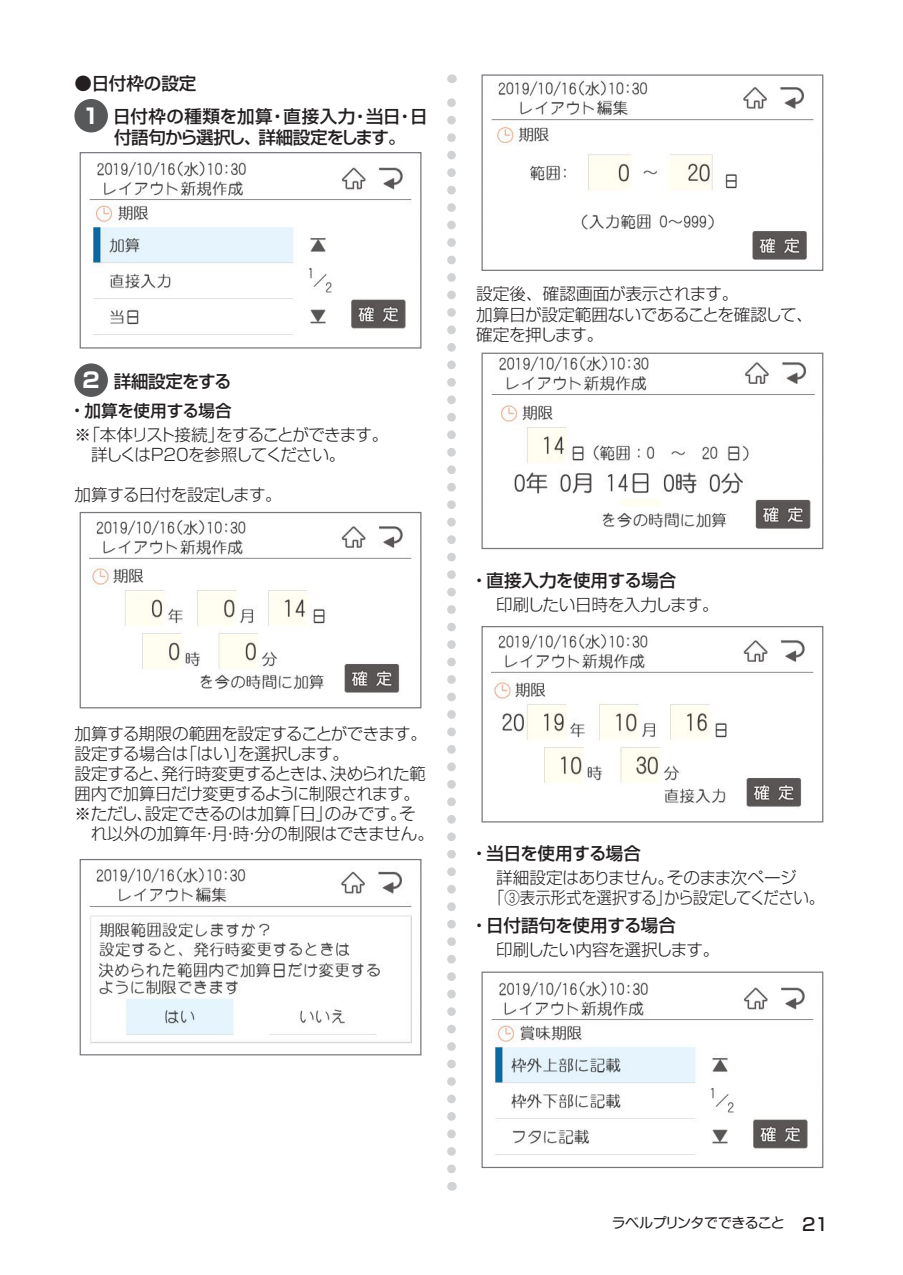
<style>
.page{position:relative;width:903px;height:1275px;background:#fff}
.page>*{position:absolute;margin:0;border:0;box-sizing:border-box;transform-origin:0 0}
._050_S1No{font:700 21px "Shin Go Pro";color:#fff}
._040_T4List{font:500 17.5px "Shin Go Pro";letter-spacing:-.01em;color:#231f20}
._051_Step1{font:500 17.5px/21px "Shin Go Pro";letter-spacing:-.015em;color:#231f20}
._051_Step1-2{font:500 17.5px "Shin Go Pro";letter-spacing:-.04em;color:#231f20}
._032_Lead3{font:300 16.62px/20.1px "Shin Go Pro";letter-spacing:-.03em;color:#231f20}
._032_Lead3-2{font:300 16.62px "Shin Go Pro";letter-spacing:-.03em;color:#231f20;scale:.93 1}
._032_Lead3-3{font:300 16.62px "Shin Go Pro";letter-spacing:-.06em;color:#231f20}
._032_Lead3-4{font:300 16.62px "Shin Go Pro";letter-spacing:-.01em;color:#231f20}
._032_Lead3-5{font:500 16.62px "Shin Go Pro";letter-spacing:-.02em;color:#231f20}
.t1{font:14px "Shin M Go Pro";letter-spacing:-.045em;color:#231f20}
.s1{font-size:17.5px}
.s2{font-family:"Shin Go Pro";font-weight:500;font-size:17.5px}
</style>
<div class="page">
<svg style="left:447px;top:74px;width:9px;height:1095px"></svg>
<div style="left:74px;top:99px;width:34px;height:33px;background:#57585a;border-radius:50%"></div>
<img style="left:87px;top:161px;width:325px;height:174px">
<div style="left:80px;top:152px;width:341px;height:197px;border:1px solid #76787b"></div>
<div style="left:74px;top:363px;width:34px;height:34px;background:#57585a;border-radius:50%"></div>
<img style="left:89px;top:519px;width:323px;height:174px">
<div style="left:80px;top:512px;width:341px;height:196px;border:1px solid #76787b"></div>
<img style="left:89px;top:867px;width:323px;height:177px">
<div style="left:80px;top:859px;width:341px;height:196px;border:1px solid #76787b"></div>
<img style="left:491px;top:79px;width:323px;height:181px">
<div style="left:481px;top:74px;width:342px;height:197px;border:1px solid #76787b"></div>
<img style="left:491px;top:355px;width:324px;height:174px">
<div style="left:481px;top:353px;width:342px;height:196px;border:1px solid #76787b"></div>
<img style="left:487px;top:633px;width:327px;height:174px">
<div style="left:481px;top:626px;width:342px;height:196px;border:1px solid #76787b"></div>
<img style="left:491px;top:980px;width:323px;height:175px">
<div style="left:481px;top:971px;width:342px;height:197px;border:1px solid #76787b"></div>
<p class="_040_T4List" style="left:74px;top:69px;width:124px">●日付枠の設定</p>
<p class="_050_S1No" style="left:83px;top:99px;width:19px">1</p>
<p class="_051_Step1" style="left:113px;top:104px;width:316px">日付枠の種類を加算・直接入力・当日・日付語句から選択し、詳細設定をします。</p>
<p class="_050_S1No" style="left:83px;top:363px;width:19px">2</p>
<p class="_051_Step1-2" style="left:114px;top:366px;width:119px">詳細設定をする</p>
<p class="_032_Lead3-5" style="left:69px;top:397px;width:165px"><span class="s1">・</span>加算を使用する場合</p>
<p class="_032_Lead3-3" style="left:74px;top:421px;width:315px">※「本体リスト接続」をすることができます。</p>
<p class="_032_Lead3" style="left:74px;top:443px;width:273px">　詳しくはP20を参照してください。</p>
<p class="_032_Lead3" style="left:74px;top:483px;width:209px">加算する日付を設定します。</p>
<p class="_032_Lead3" style="left:74px;top:721px;width:354px">加算する期限の範囲を設定することができます。設定する場合は「はい」を選択します。</p>
<p class="_032_Lead3" style="left:74px;top:761px;width:353px">設定すると、発行時変更するときは、決められた範囲内で加算日だけ変更するように制限されます。</p>
<p class="_032_Lead3" style="left:74px;top:802px;width:361px">※ただし、設定できるのは加算「日」のみです。そ　れ以外の加算年・月・時・分の制限はできません。</p>
<p class="_032_Lead3-4" style="left:476px;top:280px;width:263px">設定後、確認画面が表示されます。</p>
<p class="_032_Lead3" style="left:476px;top:302px;width:338px;line-height:20.7px">加算日が設定範囲ないであることを確認して、確定を押します。</p>
<p class="_040_T4List" style="left:470px;top:566px;width:207px">・直接入力を使用する場合</p>
<p class="_032_Lead3" style="left:496px;top:592px;width:224px">印刷したい日時を入力します。</p>
<p class="_040_T4List" style="left:470px;top:839px;width:172px">・当日を使用する場合</p>
<p class="_032_Lead3" style="left:496px;top:865px;width:302px">詳細設定はありません。そのまま次ページ</p>
<p class="_032_Lead3-2" style="left:489px;top:884px;width:362px">「③表示形式を選択する」から設定してください。</p>
<p class="_040_T4List" style="left:470px;top:911px;width:207px">・日付語句を使用する場合</p>
<p class="_032_Lead3" style="left:496px;top:938px;width:225px">印刷したい内容を選択します。</p>
<p class="t1" style="left:612px;top:1212px;width:218px">ラベルプリンタでできること <span class="s2">21</span></p>
</div>
